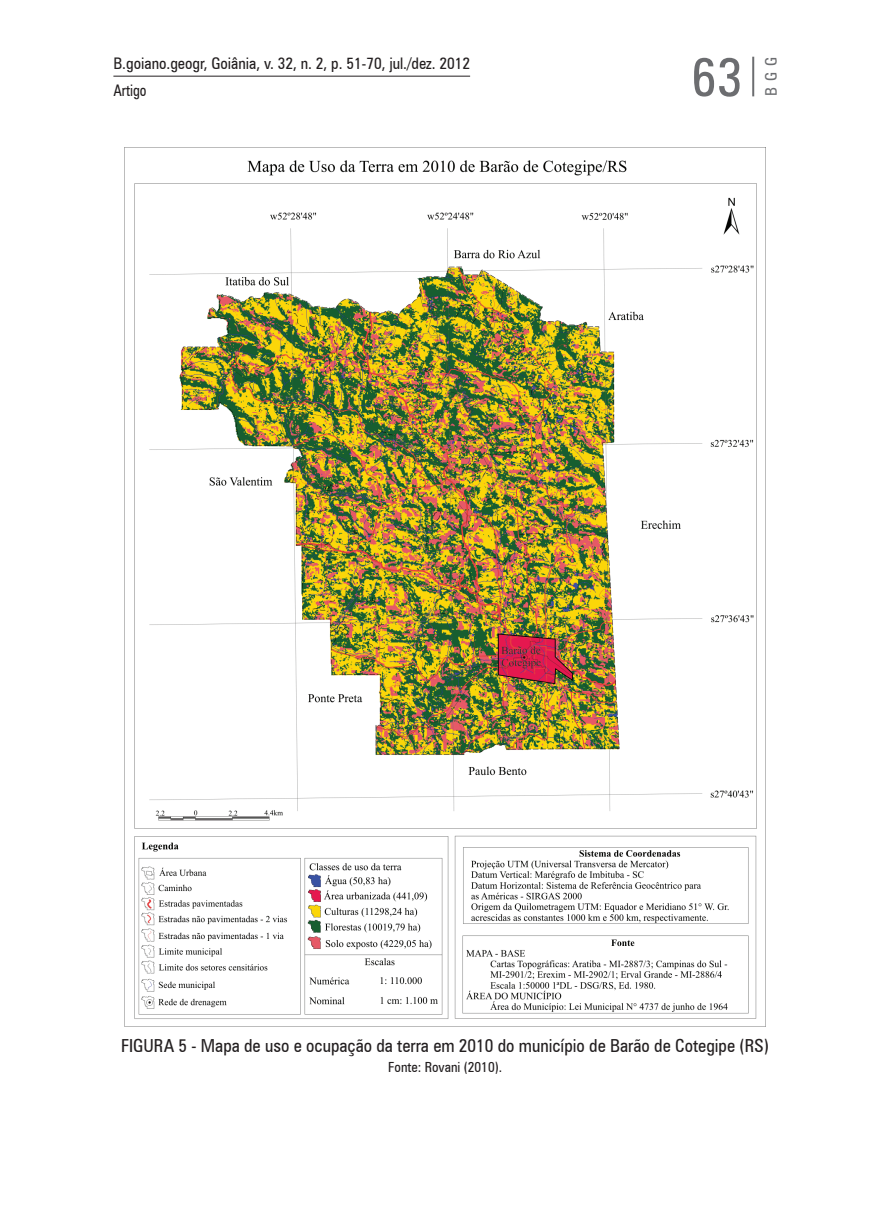
<style>
.page{position:relative;width:879px;height:1219px;background:#fff}
.page>*{position:absolute;margin:0;border:0;box-sizing:border-box;transform-origin:0 0}
.t1{font:condensed 54px "Zurich BT";color:#6c6d70}
.t2{font:condensed 18px "Zurich BT";color:#231f20}
.t3{font:condensed 16px/26.8px "Zurich BT";color:#231f20}
.t4{font:condensed 16px "Zurich BT";color:#6c6d70}
.t5{font:condensed 14px "Zurich BT";color:#231f20}
</style>
<div class="page">
<hr style="left:113px;top:76px;width:357px;height:1px;background:#231f20">
<hr style="left:752px;top:57px;width:2px;height:39px;background:#6c6d70">
<img style="left:125px;top:147px;width:640px;height:880px">
<p class="t3" style="left:113px;top:50px;width:358px">B.goiano.geogr, Goiânia, v. 32, n. 2, p. 51-70, jul./dez. 2012<br>Artigo</p>
<p class="t4" style="left:761px;top:96px;width:41px;rotate:-90deg">BGG</p>
<h1 class="t1" style="left:691px;top:44px;width:53px">63</h1>
<p class="t2" style="left:121px;top:1035px;width:649px">FIGURA 5 - Mapa de uso e ocupação da terra em 2010 do município de Barão de Cotegipe (RS)</p>
<p class="t5" style="left:388px;top:1059px;width:115px">Fonte: Rovani (2010).</p>
</div>
